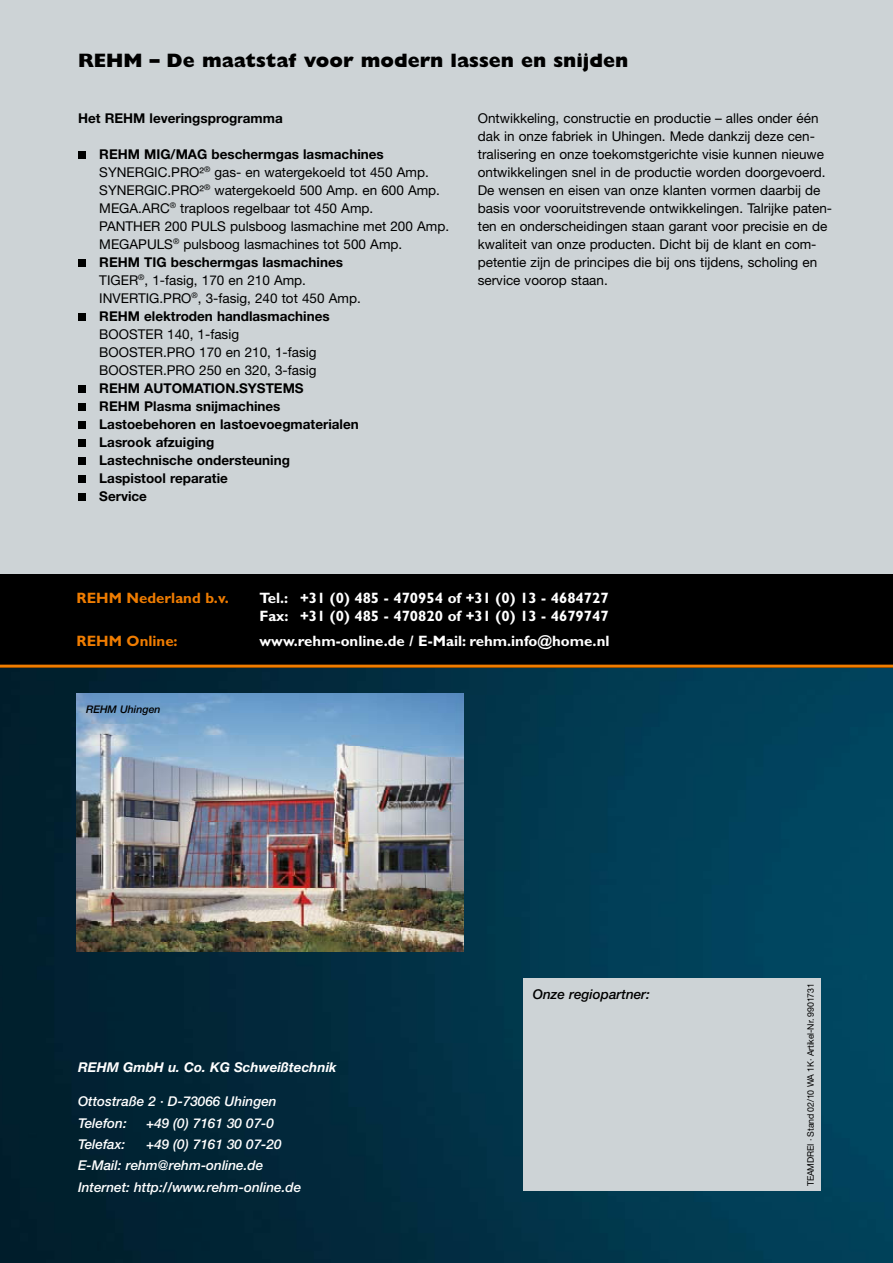
<style>
.page{position:relative;width:893px;height:1263px;background:#cdd3d6}
.page>*{position:absolute;margin:0;border:0;box-sizing:border-box;transform-origin:0 0}
.t1{font:800 19.5px "Gill Sans";color:#000}
.t2{font:700 15px/18px "Gill Sans";color:#fff}
.t3{font:700 15px "Gill Sans";color:#ef7c00}
.t4{font:13.5px/18px "Helvetica Neue";color:#000}
.t5{font:700 13.5px/18px "Helvetica Neue";color:#000}
.t6{font:italic 500 13.5px/21.3px "Helvetica Neue";color:#fff}
.t7{font:italic 700 13.5px "Helvetica Neue";color:#fff}
.t8{font:italic 500 13.5px "Helvetica Neue";color:#000}
.t9{font:italic 500 10.5px "Helvetica Neue";color:#000}
.t10{font:9px "Helvetica Neue";letter-spacing:-.02em;color:#000}
.s1{font-weight:700}
</style>
<div class="page">
<img style="left:0;top:668px;width:893px;height:595px">
<div style="left:0;top:574px;width:893px;height:94px;background:#000"></div>
<img style="left:77px;top:694px;width:386px;height:257px">
<div style="left:523px;top:978px;width:298px;height:213px;background:#cdd3d6"></div>
<hr style="left:0;top:665px;width:893px;height:3px;background:#ef7c00">
<div style="left:78px;top:151px;width:8px;height:8px;background:#000"></div>
<div style="left:78px;top:259px;width:8px;height:8px;background:#000"></div>
<div style="left:78px;top:313px;width:8px;height:8px;background:#000"></div>
<div style="left:78px;top:385px;width:8px;height:8px;background:#000"></div>
<div style="left:78px;top:403px;width:8px;height:8px;background:#000"></div>
<div style="left:78px;top:421px;width:8px;height:8px;background:#000"></div>
<div style="left:78px;top:439px;width:8px;height:8px;background:#000"></div>
<div style="left:78px;top:457px;width:8px;height:8px;background:#000"></div>
<div style="left:78px;top:475px;width:8px;height:8px;background:#000"></div>
<div style="left:78px;top:493px;width:8px;height:8px;background:#000"></div>
<h1 class="t1" style="left:78px;top:49px;width:552px">REHM – De maatstaf voor modern lassen en snijden</h1>
<p class="t5" style="left:78px;top:108px;width:206px">Het REHM leveringsprogramma</p>
<p class="t4" style="left:99px;top:145px;width:351px"><span class="s1">REHM MIG/MAG beschermgas lasmachines </span>SYNERGIC.PRO²<sup>®</sup> gas- en watergekoeld tot 450 Amp.<br>SYNERGIC.PRO²<sup>®</sup> watergekoeld 500 Amp. en 600 Amp.<br>MEGA.ARC<sup>®</sup> traploos regelbaar tot 450 Amp.<br>PANTHER 200 PULS pulsboog lasmachine met 200 Amp.<br>MEGAPULS<sup>®</sup> pulsboog lasmachines tot 500 Amp.<br><span class="s1">REHM TIG beschermgas lasmachines<br></span>TIGER<sup>®</sup>, 1-fasig, 170 en 210 Amp.<br>INVERTIG.PRO<sup>®</sup>, 3-fasig, 240 tot 450 Amp.<br><span class="s1">REHM elektroden handlasmachines</span></p>
<p class="t4" style="left:99px;top:325px;width:219px">BOOSTER 140, 1-fasig<br>BOOSTER.PRO 170 en 210, 1-fasig<br>BOOSTER.PRO 250 en 320, 3-fasig</p>
<p class="t5" style="left:99px;top:378px;width:261px">REHM AUTOMATION.SYSTEMS<br>REHM Plasma snijmachines<br>Lastoebehoren en lastoevoegmaterialen<br>Lasrook afzuiging<br>Lastechnische ondersteuning<br>Laspistool reparatie<br>Service</p>
<p class="t4" style="left:478px;top:109px;width:356px">Ontwikkeling, constructie en productie – alles onder één dak in onze fabriek in Uhingen. Mede dankzij deze cen&shy;tralisering en onze toekomstgerichte visie kunnen nieuwe ontwikkelingen snel in de productie worden doorgevoerd.<br>De wensen en eisen van onze klanten vormen daarbij de basis voor vooruitstrevende ontwikkelingen. Talrijke paten&shy;ten en onderscheidingen staan garant voor precisie en de kwaliteit van onze producten. Dicht bij de klant en com&shy;petentie zijn de principes die bij ons tijdens, scholing en service voorop staan.</p>
<p class="t3" style="left:77px;top:589px;width:154px">rehm nederland b.v.</p>
<p class="t2" style="left:260px;top:588px;width:351px">tel.: +31 (0) 485 - 470954 of +31 (0) 13 - 4684727<br>Fax: +31 (0) 485 - 470820 of +31 (0) 13 - 4679747</p>
<p class="t3" style="left:77px;top:632px;width:103px">rehm online:</p>
<p class="t2" style="left:260px;top:632px;width:351px">www.rehm-online.de / e-mail: rehm.info@home.nl</p>
<p class="t9" style="left:86px;top:703px;width:76px">REHM Uhingen</p>
<p class="t7" style="left:78px;top:1058px;width:260px">REHM GmbH u. Co. KG Schweißtechnik</p>
<p class="t6" style="left:78px;top:1091px;width:200px">Ottostraße 2 · D-73066 Uhingen<br>Telefon:</p>
<p class="t6" style="left:146px;top:1112px;width:129px">+49 (0) 7161 30 07-0</p>
<p class="t6" style="left:78px;top:1133px;width:225px;text-indent:68px">+49 (0) 7161 30 07-20<br>E-Mail: rehm@rehm-online.de<br>Internet: http://www.rehm-online.de</p>
<p class="t6" style="left:78px;top:1133px;width:49px">Telefax:</p>
<p class="t8" style="left:533px;top:986px;width:119px">Onze regiopartner:</p>
<p class="t10" style="left:805px;top:1186px;width:204px;rotate:-90deg">TEAMDREI · Stand 02/10 WA 1K· Artikel-Nr. 9901731</p>
</div>
